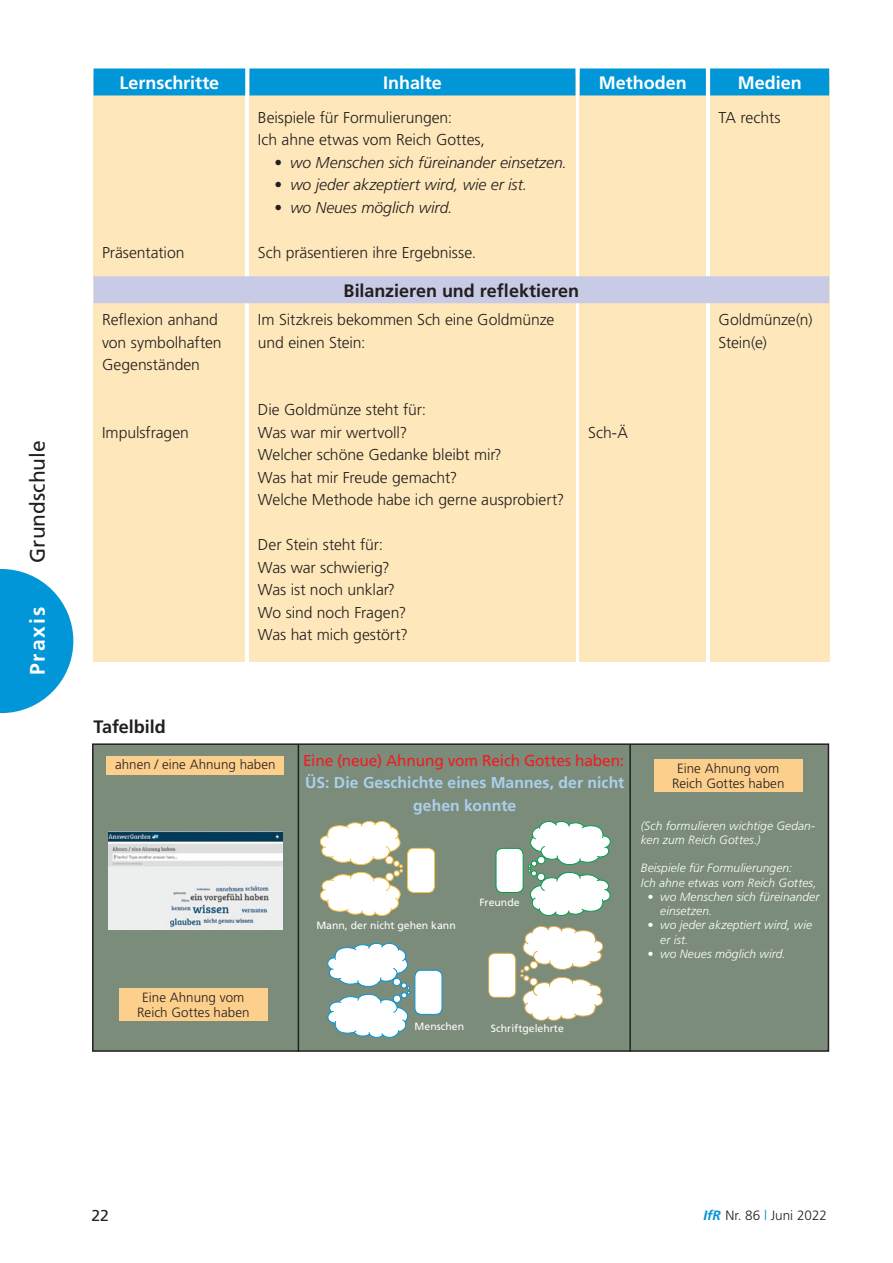
<style>
.page{position:relative;width:893px;height:1263px;background:#fff}
.page>*{position:absolute;margin:0;border:0;box-sizing:border-box;transform-origin:0 0}
.t1{font:21px "Frutiger";color:#231f20}
.t2{font:700 21px "Frutiger";letter-spacing:.1em;color:#fff}
.t3{font:700 18px "Frutiger";color:#231f20}
.t4{font:700 18px "Frutiger";color:#fff}
.t5{font:300 15.75px/22.5px "Frutiger";letter-spacing:-.005em;color:#231f20}
.t6{font:italic 300 15.75px "Frutiger";letter-spacing:-.005em;color:#231f20}
.t7{font:700 15.75px/22.5px "Frutiger";letter-spacing:.005em;color:#abd0ee;text-align:center}
.t8{font:15.75px "Frutiger";letter-spacing:-.01em;color:#ee1d23}
.t9{font:15.75px "Frutiger";color:#231f20}
.t10{font:300 13.5px "Frutiger";color:#231f20}
.t11{font:300 13.35px/15px "Frutiger";letter-spacing:.005em;color:#231f20;text-align:center}
.t12{font:italic 300 12px/14.2px "Frutiger";letter-spacing:.005em;color:#fff}
.t13{font:10.5px "Frutiger";color:#fff}
.s1{font-style:normal}
.s2{font-weight:700;font-style:italic;color:#0196d7}
.s3{color:#0196d7}
</style>
<div class="page">
<svg style="left:0;top:569px;width:73px;height:144px"></svg>
<div style="left:94px;top:75px;width:151px;height:587px;background:#fee7ba"></div>
<div style="left:94px;top:68px;width:151px;height:27px;background:#0196d7"></div>
<div style="left:580px;top:75px;width:126px;height:587px;background:#fee7ba"></div>
<div style="left:580px;top:68px;width:126px;height:27px;background:#0196d7"></div>
<div style="left:710px;top:75px;width:119px;height:587px;background:#fee7ba"></div>
<div style="left:710px;top:68px;width:119px;height:27px;background:#0196d7"></div>
<div style="left:249px;top:75px;width:326px;height:587px;background:#fee7ba"></div>
<div style="left:249px;top:68px;width:326px;height:27px;background:#0196d7"></div>
<div style="left:94px;top:276px;width:735px;height:27px;background:#c7cbe6"></div>
<div style="left:93px;top:744px;width:735px;height:307px;background:#7b8c7a"></div>
<div style="left:92px;top:743px;width:737px;height:309px;border:2px solid #231f20"></div>
<hr style="left:298px;top:744px;width:1px;height:308px;background:#231f20">
<hr style="left:629px;top:744px;width:2px;height:308px;background:#231f20">
<div style="left:107px;top:756px;width:177px;height:18px;background:#fdcf8c"></div>
<div style="left:119px;top:989px;width:149px;height:32px;background:#fdcf8c"></div>
<div style="left:654px;top:759px;width:148px;height:33px;background:#fdcf8c"></div>
<svg style="left:528px;top:821px;width:83px;height:95px"></svg>
<svg style="left:319px;top:821px;width:84px;height:95px"></svg>
<svg style="left:520px;top:925px;width:84px;height:96px"></svg>
<svg style="left:327px;top:942px;width:83px;height:96px"></svg>
<div style="left:496px;top:848px;width:27px;height:44px;background:#fff;border-radius:6px"></div>
<div style="left:496px;top:848px;width:27px;height:45px;border:1px solid #009f4f;border-radius:6px"></div>
<div style="left:407px;top:848px;width:28px;height:44px;background:#fff;border-radius:6px"></div>
<div style="left:407px;top:848px;width:28px;height:45px;border:1px solid #fec340;border-radius:6px"></div>
<div style="left:489px;top:953px;width:27px;height:44px;background:#fff;border-radius:6px"></div>
<div style="left:488px;top:953px;width:28px;height:44px;border:1px solid #daa745;border-radius:6px"></div>
<div style="left:415px;top:970px;width:27px;height:44px;background:#fff;border-radius:6px"></div>
<div style="left:415px;top:970px;width:27px;height:44px;border:1px solid #0196d7;border-radius:6px"></div>
<img style="left:108px;top:831px;width:174px;height:98px">
<h1 class="t1" style="left:25px;top:563px;width:124px;rotate:-90deg">Grundschule</h1>
<h1 class="t2" style="left:25px;top:675px;width:70px;rotate:-90deg">Praxis</h1>
<p class="t4" style="left:120px;top:73px;width:101px">Lernschritte</p>
<p class="t5" style="left:102px;top:241px;width:84px">Präsentation</p>
<p class="t4" style="left:383px;top:73px;width:60px">Inhalte</p>
<p class="t5" style="left:258px;top:106px;width:229px">Beispiele für Formulierungen:<br>Ich ahne etwas vom Reich Gottes,</p>
<p class="t6" style="left:274px;top:153px;width:294px"><span class="s1">•</span> wo Menschen sich füreinander einsetzen.</p>
<p class="t6" style="left:274px;top:176px;width:254px"><span class="s1">•</span> wo jeder akzeptiert wird, wie er ist.</p>
<p class="t6" style="left:274px;top:198px;width:180px"><span class="s1">•</span> wo Neues möglich wird.</p>
<p class="t5" style="left:258px;top:241px;width:220px">Sch präsentieren ihre Ergebnisse.</p>
<p class="t4" style="left:599px;top:73px;width:90px">Methoden</p>
<p class="t4" style="left:738px;top:73px;width:65px">Medien</p>
<p class="t5" style="left:719px;top:106px;width:64px">TA rechts</p>
<p class="t3" style="left:344px;top:280px;width:237px">Bilanzieren und reflektieren</p>
<p class="t5" style="left:102px;top:309px;width:121px">Reflexion anhand von symbolhaften<br>Gegenständen</p>
<p class="t5" style="left:258px;top:309px;width:298px">Im Sitzkreis bekommen Sch eine Goldmünze und einen Stein:</p>
<p class="t5" style="left:719px;top:309px;width:95px">Goldmünze(n)<br>Stein(e)</p>
<p class="t5" style="left:102px;top:421px;width:88px">Impulsfragen</p>
<p class="t5" style="left:258px;top:399px;width:308px">Die Goldmünze steht für:<br>Was war mir wertvoll?<br>Welcher schöne Gedanke bleibt mir?<br>Was hat mir Freude gemacht?<br>Welche Methode habe ich gerne ausprobiert?</p>
<p class="t5" style="left:258px;top:534px;width:151px">Der Stein steht für:<br>Was war schwierig?<br>Was ist noch unklar?<br>Wo sind noch Fragen?<br>Was hat mich gestört?</p>
<p class="t5" style="left:588px;top:421px;width:41px">Sch-Ä</p>
<p class="t3" style="left:94px;top:716px;width:74px">Tafelbild</p>
<p class="t11" style="left:115px;top:757px;width:162px">ahnen / eine Ahnung haben</p>
<p class="t11" style="left:137px;top:989px;width:114px">Eine Ahnung vom<br>Reich Gottes haben</p>
<p class="t8" style="left:303px;top:751px;width:322px">Eine (neue) Ahnung vom Reich Gottes haben:</p>
<p class="t7" style="left:305px;top:771px;width:321px">ÜS: Die Geschichte eines Mannes, der nicht gehen konnte</p>
<p class="t13" style="left:316px;top:919px;width:141px">Mann, der nicht gehen kann</p>
<p class="t13" style="left:479px;top:896px;width:42px">Freunde</p>
<p class="t11" style="left:672px;top:760px;width:114px">Eine Ahnung vom<br>Reich Gottes haben</p>
<p class="t12" style="left:641px;top:818px;width:176px">(Sch formulieren wichtige Gedan&shy;ken zum Reich Gottes.)</p>
<p class="t12" style="left:641px;top:861px;width:177px">Beispiele für Formulierungen:<br>Ich ahne etwas vom Reich Gottes,</p>
<p class="t12" style="left:660px;top:889px;width:161px;text-indent:-13px">• wo Menschen sich füreinander einsetzen.</p>
<p class="t12" style="left:660px;top:918px;width:153px;text-indent:-13px">• wo jeder akzeptiert wird, wie er ist.</p>
<p class="t12" style="left:648px;top:946px;width:140px">• wo Neues möglich wird.</p>
<p class="t13" style="left:415px;top:1020px;width:51px">Menschen</p>
<p class="t13" style="left:491px;top:1022px;width:74px">Schriftgelehrte</p>
<p class="t9" style="left:91px;top:1206px;width:19px">22</p>
<p class="t10" style="left:703px;top:1208px;width:125px"><span class="s2">IfR</span> Nr. 86 <span class="s3">|</span> Juni 2022</p>
</div>
